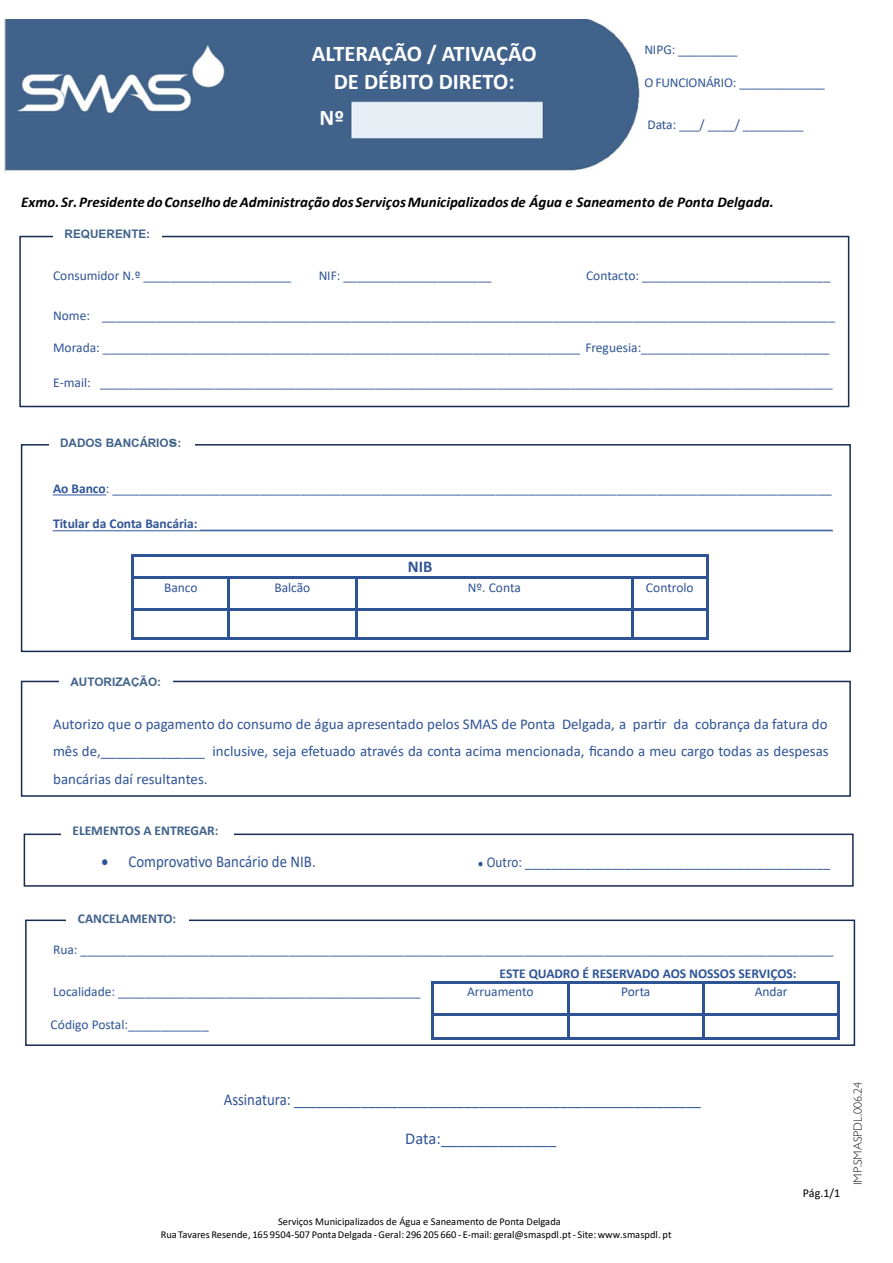
<style>
.page{position:relative;width:893px;height:1263px;background:#fff}
.page>*{position:absolute;margin:0;border:0;box-sizing:border-box;transform-origin:0 0}
.t1{font:700 22.5px/27.6px "Calibri";color:#fff;text-align:center}
.t2{font:700 18px "Browallia New";color:#41628b}
.t3{font:16.5px "Calibri";letter-spacing:-.005em;color:#2f5496;scale:.9 1}
.t4{font:16.5px "Calibri";letter-spacing:-.005em;color:#2f5496}
.t5{font:700 16.5px "Calibri";color:#2f5496}
.t6{font:15px/27.5px "Calibri";color:#2f5496;text-align:justify}
.t7{font:italic 700 15px "Calibri";color:#000}
.t8{font:15px "Calibri";color:#2f5496;scale:.88 1}
.t9{font:13.5px "Calibri";letter-spacing:-.005em;color:#2f5496}
.t10{font:700 13.5px "Calibri";letter-spacing:-.005em;color:#2f5597}
.t11{font:700 13.5px "Calibri";color:#41628b}
.t12{font:300 12px "Gill Sans MT Pro";color:#231f20}
.t13{font:12px "Calibri";color:#000}
.t14{font:10.5px/12.8px "Calibri";color:#000}
.s1{font-family:"Calibri";font-size:13.5px}
.s2{font-size:24px}
.s3{font-weight:700}
.s4{font-family:"Browallia New";font-size:18px}
.s5{font-size:10.5px}
</style>
<div class="page">
<div style="left:19px;top:236px;width:830px;height:171px;border:2px solid #172c51"></div>
<div style="left:21px;top:444px;width:830px;height:208px;border:2px solid #172c51"></div>
<div style="left:21px;top:681px;width:830px;height:116px;border:2px solid #172c51"></div>
<div style="left:24px;top:833px;width:830px;height:54px;border:2px solid #172c51"></div>
<div style="left:25px;top:919px;width:830px;height:127px;border:2px solid #172c51"></div>
<hr style="left:53px;top:494px;width:53px;height:1px;background:#2f5496">
<hr style="left:53px;top:530px;width:779px;height:1px;background:#2f5496">
<hr style="left:134px;top:554px;width:572px;height:3px;background:#2f5496">
<hr style="left:132px;top:557px;width:2px;height:20px;background:#2f5496">
<hr style="left:706px;top:557px;width:2px;height:20px;background:#2f5496">
<hr style="left:134px;top:577px;width:94px;height:2px;background:#2f5496">
<hr style="left:230px;top:577px;width:125px;height:2px;background:#2f5496">
<hr style="left:357px;top:577px;width:275px;height:2px;background:#2f5496">
<hr style="left:634px;top:577px;width:72px;height:2px;background:#2f5496">
<hr style="left:132px;top:579px;width:2px;height:30px;background:#2f5496">
<hr style="left:228px;top:579px;width:2px;height:30px;background:#2f5496">
<hr style="left:355px;top:579px;width:2px;height:30px;background:#2f5496">
<hr style="left:632px;top:579px;width:2px;height:30px;background:#2f5496">
<hr style="left:706px;top:579px;width:2px;height:30px;background:#2f5496">
<hr style="left:134px;top:609px;width:94px;height:2px;background:#2f5496">
<hr style="left:230px;top:609px;width:125px;height:2px;background:#2f5496">
<hr style="left:357px;top:609px;width:275px;height:2px;background:#2f5496">
<hr style="left:634px;top:609px;width:72px;height:2px;background:#2f5496">
<hr style="left:132px;top:611px;width:2px;height:26px;background:#2f5496">
<hr style="left:134px;top:637px;width:94px;height:2px;background:#2f5496">
<hr style="left:228px;top:611px;width:2px;height:26px;background:#2f5496">
<hr style="left:230px;top:637px;width:125px;height:2px;background:#2f5496">
<hr style="left:355px;top:611px;width:2px;height:26px;background:#2f5496">
<hr style="left:357px;top:637px;width:275px;height:2px;background:#2f5496">
<hr style="left:632px;top:611px;width:2px;height:26px;background:#2f5496">
<hr style="left:634px;top:637px;width:72px;height:2px;background:#2f5496">
<hr style="left:706px;top:611px;width:2px;height:26px;background:#2f5496">
<hr style="left:434px;top:981px;width:133px;height:2px;background:#2f5496">
<hr style="left:569px;top:981px;width:134px;height:2px;background:#2f5496">
<hr style="left:705px;top:981px;width:133px;height:2px;background:#2f5496">
<hr style="left:432px;top:984px;width:2px;height:29px;background:#2f5496">
<hr style="left:567px;top:984px;width:2px;height:29px;background:#2f5496">
<hr style="left:703px;top:984px;width:2px;height:29px;background:#2f5496">
<hr style="left:838px;top:984px;width:2px;height:29px;background:#2f5496">
<hr style="left:434px;top:1013px;width:133px;height:2px;background:#2f5496">
<hr style="left:569px;top:1013px;width:134px;height:2px;background:#2f5496">
<hr style="left:705px;top:1013px;width:133px;height:2px;background:#2f5496">
<hr style="left:432px;top:1016px;width:2px;height:21px;background:#2f5496">
<hr style="left:434px;top:1037px;width:133px;height:3px;background:#2f5496">
<hr style="left:567px;top:1016px;width:2px;height:21px;background:#2f5496">
<hr style="left:569px;top:1037px;width:134px;height:3px;background:#2f5496">
<hr style="left:703px;top:1016px;width:2px;height:21px;background:#2f5496">
<hr style="left:705px;top:1037px;width:133px;height:3px;background:#2f5496">
<hr style="left:838px;top:1016px;width:2px;height:21px;background:#2f5496">
<img style="left:4px;top:20px;width:636px;height:152px">
<div style="left:53px;top:208px;width:109px;height:39px;background:#fff"></div>
<div style="left:49px;top:411px;width:145px;height:43px;background:#fff"></div>
<div style="left:59px;top:655px;width:114px;height:37px;background:#fff"></div>
<div style="left:61px;top:804px;width:173px;height:38px;background:#fff"></div>
<div style="left:67px;top:892px;width:122px;height:41px;background:#fff"></div>
<h1 class="t1" style="left:312px;top:42px;width:226px">ALTERAÇÃO / ATIVAÇÃO<br>DE DÉBITO DIRETO:</h1>
<h1 class="t1" style="left:320px;top:106px;width:26px">Nº</h1>
<p class="t9" style="left:644px;top:44px;width:95px">NIPG: _________</p>
<p class="t9" style="left:644px;top:76px;width:182px">O FUNCIONÁRIO: _____________</p>
<p class="t9" style="left:647px;top:118px;width:158px">Data: ___/ ____/ _________</p>
<p class="t7" style="left:21px;top:196px;width:754px">Exmo. Sr.PresidentedoConselhodeAdministraçãodos ServiçosMunicipalizados de Água e Saneamento de Ponta Delgada.</p>
<h2 class="t2" style="left:65px;top:223px;width:87px">REQUERENTE:</h2>
<p class="t9" style="left:53px;top:270px;width:240px">Consumidor N.º ______________________</p>
<p class="t9" style="left:319px;top:270px;width:174px">NIF: ______________________</p>
<p class="t9" style="left:586px;top:270px;width:246px">Contacto: ____________________________</p>
<p class="t9" style="left:53px;top:310px;width:783px">Nome: _____________________________________________________________________________________________________________</p>
<p class="t9" style="left:53px;top:341px;width:778px">Morada: _______________________________________________________________________ Freguesia:____________________________</p>
<p class="t9" style="left:53px;top:377px;width:781px">E-mail: _____________________________________________________________________________________________________________</p>
<h2 class="t2" style="left:60px;top:431px;width:123px">DADOS BANC<span class="s1">Á</span>RIO<span class="s2">s</span>:</h2>
<p class="t9" style="left:53px;top:482px;width:780px"><span class="s3">Ao Banco</span>: ___________________________________________________________________________________________________________</p>
<p class="t9" style="left:53px;top:518px;width:781px"><span class="s3">Titular da Conta Bancária:</span> ______________________________________________________________________________________________</p>
<p class="t5" style="left:408px;top:560px;width:26px">NIB</p>
<p class="t9" style="left:164px;top:582px;width:35px">Banco</p>
<p class="t9" style="left:274px;top:582px;width:38px">Balcão</p>
<p class="t9" style="left:468px;top:582px;width:55px">Nº. Conta</p>
<p class="t9" style="left:646px;top:582px;width:49px">Controlo</p>
<h2 class="t2" style="left:70px;top:670px;width:92px">AUTORIZAÇÃO:</h2>
<p class="t6" style="left:53px;top:711px;width:777px">Autorizo que o pagamento do consumo de água apresentado pelos SMAS de Ponta Delgada, a partir da cobrança da fatura do mês de,______________ inclusive, seja efetuado através da conta acima mencionada, ficando a meu cargo todas as despesas bancárias daí resultantes.</p>
<p class="t11" style="left:72px;top:825px;width:148px">ELEMENTOS A ENTREGAR<span class="s4">:</span></p>
<p class="t3" style="left:102px;top:855px;width:240px">• Comprovativo Bancário de NIB.</p>
<p class="t8" style="left:478px;top:856px;width:402px"><span class="s5">●</span> Outro: ______________________________________________</p>
<p class="t11" style="left:78px;top:913px;width:100px">CANCELAMENTO<span class="s4">:</span></p>
<p class="t9" style="left:53px;top:943px;width:782px">Rua: ________________________________________________________________________________________________________________</p>
<p class="t9" style="left:53px;top:986px;width:369px">Localidade: _____________________________________________</p>
<p class="t9" style="left:51px;top:1018px;width:160px">Código Postal:____________</p>
<p class="t10" style="left:500px;top:967px;width:299px">ESTE QUADRO É RESERVADO AOS NOSSOS SERVIÇOS:</p>
<p class="t9" style="left:467px;top:986px;width:68px">Arruamento</p>
<p class="t9" style="left:621px;top:986px;width:31px">Porta</p>
<p class="t9" style="left:755px;top:986px;width:34px">Andar</p>
<p class="t3" style="left:224px;top:1092px;width:531px">Assinatura: _______________________________________________________</p>
<p class="t4" style="left:405px;top:1132px;width:153px">Data: ______________</p>
<p class="t14" style="left:161px;top:1216px;width:512px;text-indent:117px">Serviços Municipalizados de Água e Saneamento de Ponta Delgada<br>Rua Tavares Resende, 165 9504-507 PontaDelgada -Geral: 296 205 660 - E-mail: geral@smaspdl.pt- Site: www.smaspdl. pt</p>
<p class="t13" style="left:803px;top:1188px;width:39px">Pág.1/1</p>
<p class="t12" style="left:850px;top:1185px;width:105px;rotate:-90deg">IMP.SMASPDL.006.24</p>
</div>
